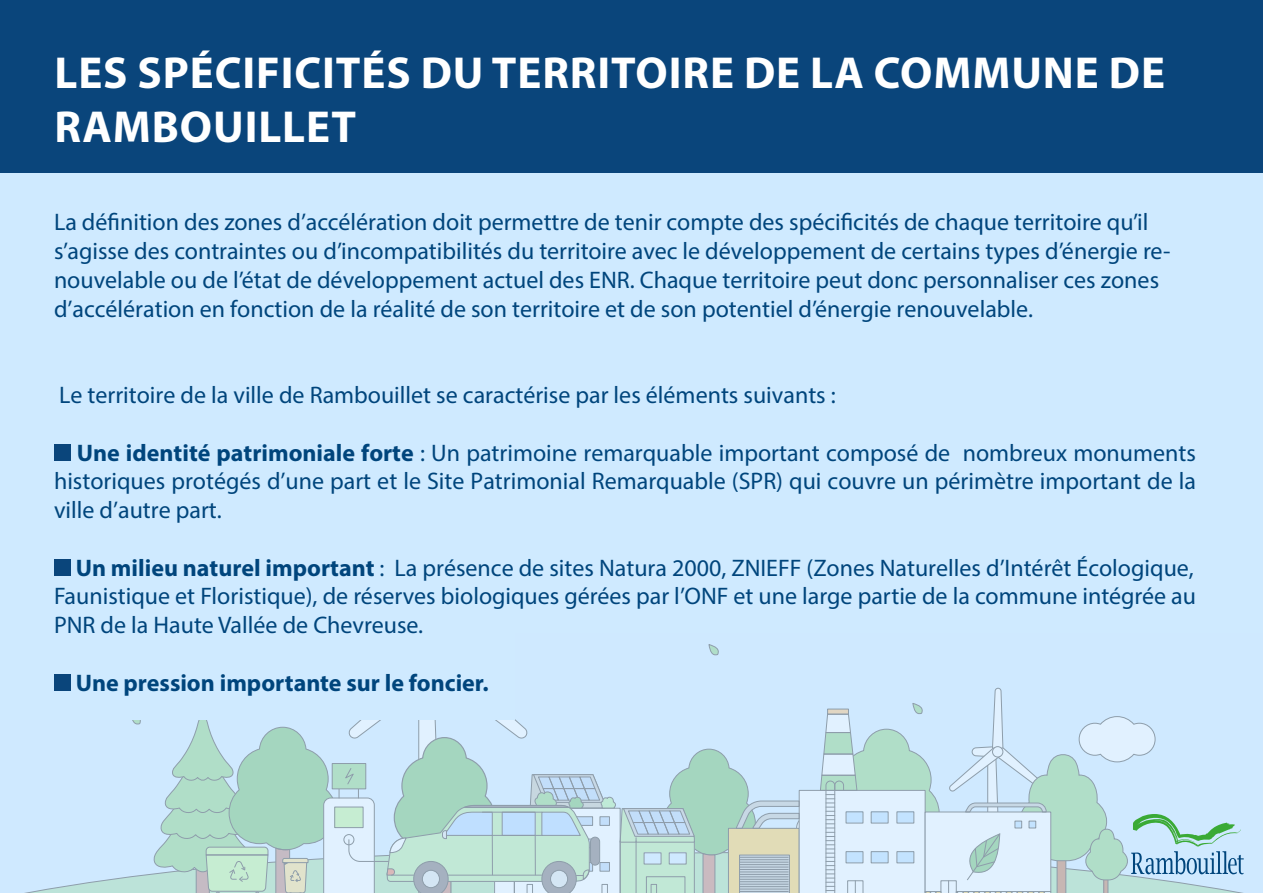
<style>
.page{position:relative;width:1263px;height:893px;background:#fff}
.page>*{position:absolute;margin:0;border:0;box-sizing:border-box;transform-origin:0 0}
.t1{font:700 45px/54px "Myriad Pro";letter-spacing:.02em;color:#fff}
.t2{font:24px/28.7px "Myriad Pro";color:#00457c;text-align:justify}
.t3{font:700 24px "Myriad Pro";color:#00457c}
.s1{font-weight:700}
</style>
<div class="page">
<div style="left:0;top:172px;width:1263px;height:462px;background:#cfeaff"></div>
<div style="left:0;top:634px;width:1263px;height:259px;background:#cfe9ff"></div>
<svg style="left:24px;top:873px;width:127px;height:20px"></svg>
<svg style="left:132px;top:720px;width:9px;height:5px"></svg>
<div style="left:0;top:531px;width:514px;height:189px;background:#cfeaff"></div>
<div style="left:0;top:0;width:1263px;height:172px;background:#0a457b"></div>
<div style="left:54px;top:444px;width:17px;height:17px;background:#0a457b"></div>
<div style="left:54px;top:559px;width:17px;height:17px;background:#0a457b"></div>
<div style="left:54px;top:675px;width:17px;height:16px;background:#0a457b"></div>
<svg style="left:151px;top:644px;width:1093px;height:249px"></svg>
<h1 class="t1" style="left:54px;top:44px;width:1112px">LES SPÉCIFICITÉS DU TERRITOIRE DE LA COMMUNE DE<br>RAMBOUILLET</h1>
<p class="t2" style="left:54px;top:208px;width:1118px;text-align:left">La définition des zones d’accélération doit permettre de tenir compte des spécificités de chaque territoire qu’il s’agisse des contraintes ou d’incompatibilités du territoire avec le développement de certains types d’énergie re&shy;nouvelable ou de l’état de développement actuel des ENR. Chaque territoire peut donc personnaliser ces zones d’accélération en fonction de la réalité de son territoire et de son potentiel d’énergie renouvelable.</p>
<p class="t2" style="left:59px;top:380px;width:778px">Le territoire de la ville de Rambouillet se caractérise par les éléments suivants :</p>
<p class="t2" style="left:54px;top:438px;width:1143px;text-indent:23px"><span class="s1">Une identité patrimoniale forte</span> : Un patrimoine remarquable important composé de nombreux monuments historiques protégés d’une part et le Site Patrimonial Remarquable (SPR) qui couvre un périmètre important de la ville d’autre part.</p>
<p class="t2" style="left:54px;top:553px;width:1143px;text-indent:22px"><span class="s1">Un milieu naturel important</span> : La présence de sites Natura 2000, ZNIEFF (Zones Naturelles d’Intérêt Écologique, Faunistique et Floristique), de réserves biologiques gérées par l’ONF et une large partie de la commune intégrée au PNR de la Haute Vallée de Chevreuse.</p>
<p class="t3" style="left:76px;top:667px;width:415px">Une pression importante sur le foncier.</p>
</div>
